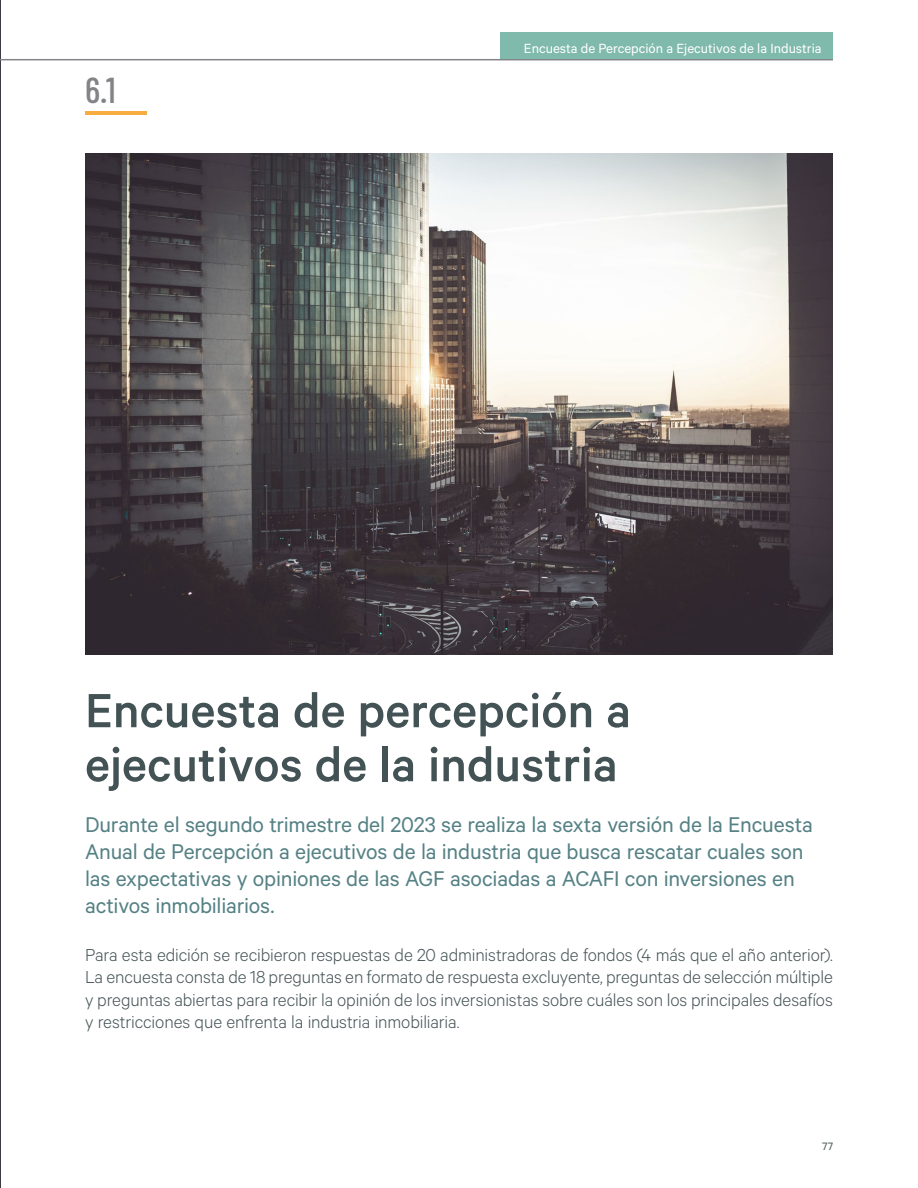
<style>
.page{position:relative;width:918px;height:1188px;background:#fff}
.page>*{position:absolute;margin:0;border:0;box-sizing:border-box;transform-origin:0 0}
.t1{font:500 54px/54px "Calibre";color:#435254}
.t2{font:500 36px "Barlow Condensed";color:#828487}
.t3{font:24px/27px "Calibre";letter-spacing:-.005em;color:#558185}
.t4{font:300 19.5px/22.5px "Calibre";letter-spacing:-.01em;color:#435254;text-align:justify}
.t5{font:15px "Calibre";color:#fff}
.t6{font:12px "Calibre";color:#435254}
</style>
<div class="page">
<hr style="left:0;top:0;width:1px;height:1188px;background:#3b3c43">
<hr style="left:0;top:59px;width:833px;height:1px;background:#828487">
<div style="left:500px;top:32px;width:333px;height:27px;background:#80baad"></div>
<hr style="left:85px;top:111px;width:62px;height:4px;background:#f8ad41">
<img style="left:85px;top:153px;width:748px;height:502px">
<h2 class="t2" style="left:85px;top:65px;width:32px">6.1</h2>
<p class="t5" style="left:524px;top:40px;width:299px">Encuesta de Percepción a Ejecutivos de la Industria</p>
<h1 class="t1" style="left:85px;top:682px;width:547px">Encuesta de percepción a ejecutivos de la industria</h1>
<p class="t3" style="left:85px;top:810px;width:729px">Durante el segundo trimestre del 2023 se realiza la sexta versión de la Encuesta Anual de Percepción a ejecutivos de la industria que busca rescatar cuales son las expectativas y opiniones de las AGF asociadas a ACAFI con inversiones en activos inmobiliarios.</p>
<p class="t4" style="left:85px;top:943px;width:749px">Para esta edición se recibieron respuestas de 20 administradoras de fondos (4 más que el año anterior).<br>La encuesta consta de 18 preguntas en formato de respuesta excluyente, preguntas de selección múltiple y preguntas abiertas para recibir la opinión de los inversionistas sobre cuáles son los principales desafíos y restricciones que enfrenta la industria inmobiliaria.</p>
<p class="t6" style="left:822px;top:1140px;width:12px">77</p>
</div>
